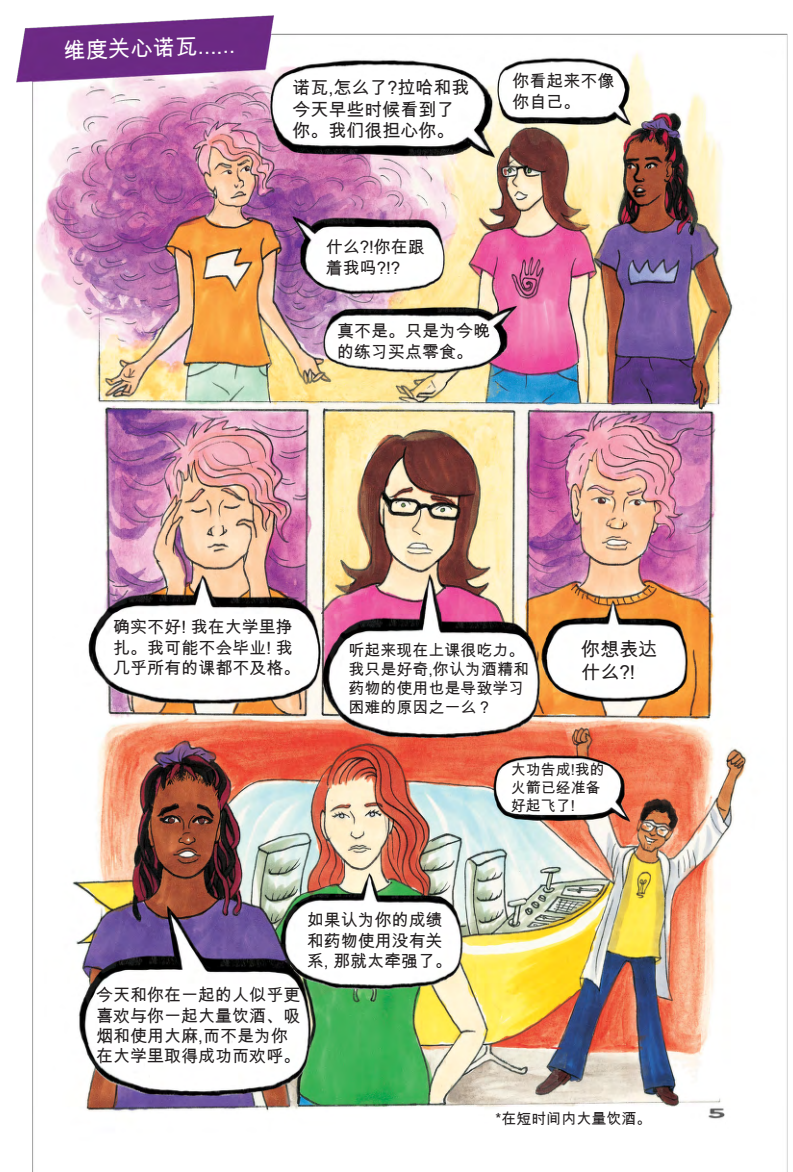
<style>
.page{position:relative;width:793px;height:1172px;background:#fff}
.page>*{position:absolute;margin:0;border:0;box-sizing:border-box;transform-origin:0 0}
.t1{font:22.4px "Arial Unicode MS";color:#fff}
.t2{font:19px/22.8px "Arial Unicode MS";color:#231f20}
.t3{font:18px/21.6px "Arial Unicode MS";color:#231f20}
.t4{font:17px/20.4px "Arial Unicode MS";color:#231f20}
.t5{font:16px/19.2px "Arial Unicode MS";color:#231f20}
.t6{font:15px/18px "Arial Unicode MS";color:#231f20}
</style>
<div class="page">
<img style="left:16px;top:15px;width:772px;height:1156px">
<h1 class="t1" style="left:63px;top:35px;width:173px;rotate:-2deg">维度关心诺瓦......</h1>
<p class="t3" style="left:292px;top:76px;width:179px">诺瓦,怎么了?拉哈和我今天早些时候看到了你。我们很担心你。</p>
<p class="t4" style="left:512px;top:70px;width:103px">你看起来不像你自己。</p>
<p class="t4" style="left:325px;top:236px;width:101px">什么?!你在跟着我吗?!?</p>
<p class="t4" style="left:337px;top:320px;width:154px">真不是。只是为今晚的练习买点零食。</p>
<p class="t4" style="left:113px;top:616px;width:188px">确实不好! 我在大学里挣扎。我可能不会毕业! 我几乎所有的课都不及格。</p>
<p class="t5" style="left:348px;top:639px;width:182px">听起来现在上课很吃力。我只是好奇,你认为酒精和药物的使用也是导致学习困难的原因之一么？</p>
<p class="t2" style="left:581px;top:637px;width:77px">你想表达什么?!</p>
<p class="t6" style="left:510px;top:760px;width:96px">大功告成!我的火箭已经准备好起飞了!</p>
<p class="t4" style="left:307px;top:909px;width:147px">如果认为你的成绩和药物使用没有关系, 那就太牵强了。</p>
<p class="t4" style="left:96px;top:984px;width:205px">今天和你在一起的人似乎更喜欢与你一起大量饮酒、吸烟和使用大麻,而不是为你在大学里取得成功而欢呼。</p>
<p class="t6" style="left:495px;top:1109px;width:157px">*在短时间内大量饮酒。</p>
</div>
